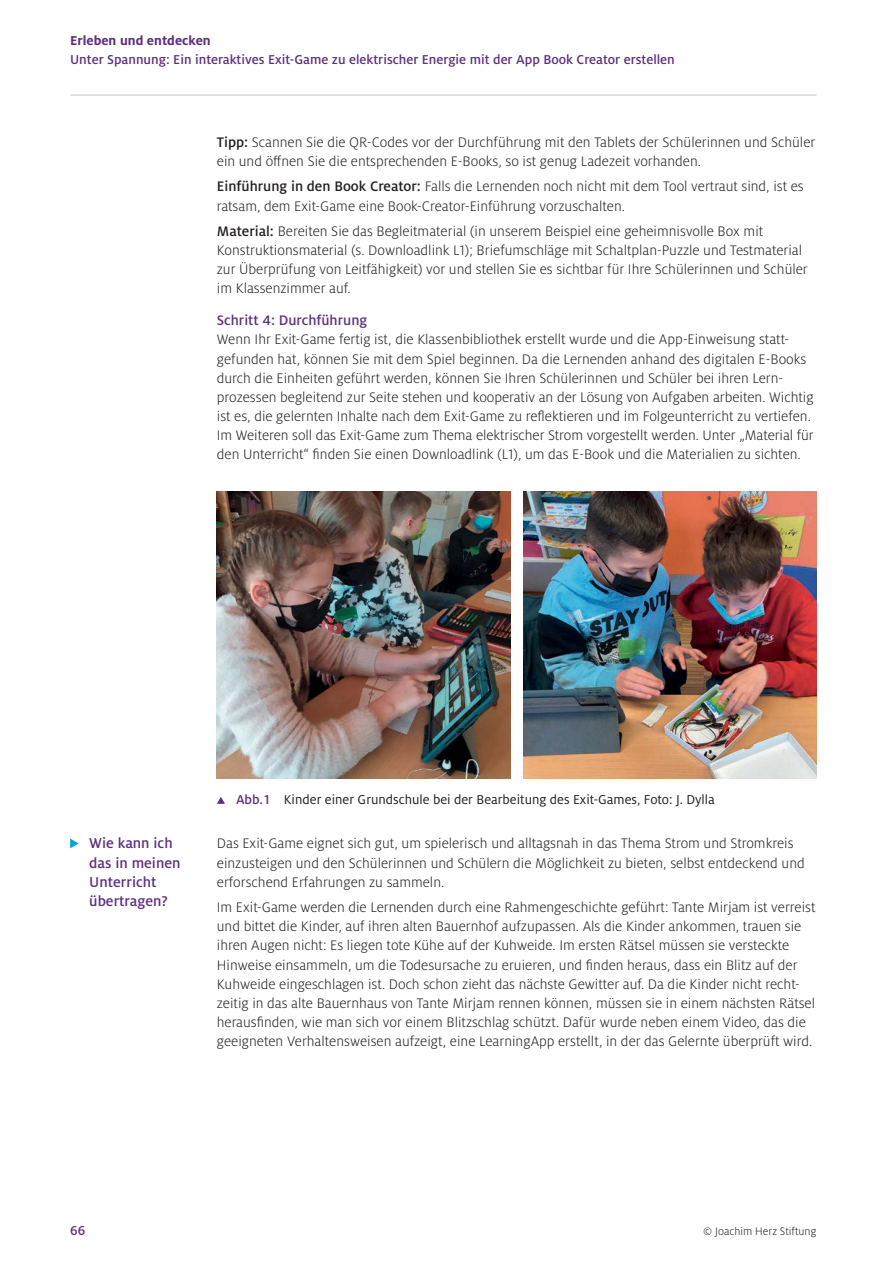
<style>
.page{position:relative;width:893px;height:1263px;background:#fff}
.page>*{position:absolute;margin:0;border:0;box-sizing:border-box;transform-origin:0 0}
.t1{font:500 15.75px/19.2px "Milo OT";color:#5e2f7e}
.t2{font:300 15.3px/19.2px "Milo OT";color:#231f20}
.t3{font:500 15.3px "Milo OT";color:#5e2f7e}
.t4{font:500 14.25px "Milo OT";color:#5e2f7e}
.t5{font:14.25px "Milo OT";color:#231f20}
.t6{font:700 14.25px "Milo OT";color:#5e2f7e}
.t7{font:300 12px "Milo OT";color:#231f20}
.s1{font-weight:500}
.s2{font-weight:500;color:#5e2f7e}
</style>
<div class="page">
<hr style="left:70px;top:94px;width:746px;height:2px;background:#d1d3d4">
<svg style="left:70px;top:838px;width:9px;height:10px"></svg>
<img style="left:217px;top:491px;width:293px;height:287px">
<img style="left:523px;top:491px;width:293px;height:287px">
<svg style="left:217px;top:797px;width:8px;height:7px"></svg>
<p class="t6" style="left:70px;top:32px;width:142px">Erleben und entdecken</p>
<p class="t4" style="left:70px;top:51px;width:606px">Unter Spannung: Ein interaktives Exit-Game zu elektrischer Energie mit der App Book Creator erstellen</p>
<p class="t2" style="left:217px;top:132px;width:600px"><span class="s1">Tipp:</span> Scannen Sie die QR-Codes vor der Durchführung mit den Tablets der Schülerinnen und Schüler ein und öffnen Sie die entsprechenden E-Books, so ist genug Ladezeit vorhanden.</p>
<p class="t2" style="left:217px;top:177px;width:588px"><span class="s1">Einführung in den Book Creator:</span> Falls die Lernenden noch nicht mit dem Tool vertraut sind, ist es ratsam, dem Exit-Game eine Book-Creator-Einführung vorzuschalten.</p>
<p class="t2" style="left:217px;top:222px;width:592px"><span class="s1">Material:</span> Bereiten Sie das Begleitmaterial (in unserem Beispiel eine geheimnisvolle Box mit Konstruktionsmaterial (s. Downloadlink L1); Briefumschläge mit Schaltplan-Puzzle und Testmaterial zur Überprüfung von Leitfähigkeit) vor und stellen Sie es sichtbar für Ihre Schülerinnen und Schüler im Klassenzimmer auf.</p>
<p class="t3" style="left:217px;top:312px;width:152px">Schritt 4: Durchführung</p>
<p class="t2" style="left:217px;top:330px;width:598px">Wenn Ihr Exit-Game fertig ist, die Klassenbibliothek erstellt wurde und die App-Einweisung statt&shy;gefunden hat, können Sie mit dem Spiel beginnen. Da die Lernenden anhand des digitalen E-Books durch die Einheiten geführt werden, können Sie Ihren Schülerinnen und Schüler bei ihren Lern&shy;prozessen begleitend zur Seite stehen und kooperativ an der Lösung von Aufgaben arbeiten. Wichtig ist es, die gelernten Inhalte nach dem Exit-Game zu reflektieren und im Folgeunterricht zu vertiefen.<br>Im Weiteren soll das Exit-Game zum Thema elektrischer Strom vorgestellt werden. Unter „Material für den Unterricht“ finden Sie einen Downloadlink (L1), um das E-Book und die Materialien zu sichten.</p>
<p class="t1" style="left:89px;top:834px;width:93px">Wie kann ich das in meinen<br>Unterricht übertragen?</p>
<p class="t5" style="left:236px;top:792px;width:480px"><span class="s2">Abb.1</span> Kinder einer Grundschule bei der Bearbeitung des Exit-Games, Foto: J. Dylla</p>
<p class="t2" style="left:217px;top:834px;width:589px">Das Exit-Game eignet sich gut, um spielerisch und alltagsnah in das Thema Strom und Stromkreis einzusteigen und den Schülerinnen und Schülern die Möglichkeit zu bieten, selbst entdeckend und erforschend Erfahrungen zu sammeln.</p>
<p class="t2" style="left:217px;top:898px;width:600px">Im Exit-Game werden die Lernenden durch eine Rahmengeschichte geführt: Tante Mirjam ist verreist und bittet die Kinder, auf ihren alten Bauernhof aufzupassen. Als die Kinder ankommen, trauen sie ihren Augen nicht: Es liegen tote Kühe auf der Kuhweide. Im ersten Rätsel müssen sie versteckte Hinweise einsammeln, um die Todesursache zu eruieren, und finden heraus, dass ein Blitz auf der Kuhweide eingeschlagen ist. Doch schon zieht das nächste Gewitter auf. Da die Kinder nicht recht&shy;zeitig in das alte Bauernhaus von Tante Mirjam rennen können, müssen sie in einem nächsten Rätsel herausfinden, wie man sich vor einem Blitzschlag schützt. Dafür wurde neben einem Video, das die geeigneten Verhaltensweisen aufzeigt, eine LearningApp erstellt, in der das Gelernte überprüft wird.</p>
<p class="t4" style="left:70px;top:1223px;width:17px">66</p>
<p class="t7" style="left:703px;top:1225px;width:115px">© Joachim Herz Stiftung</p>
</div>
